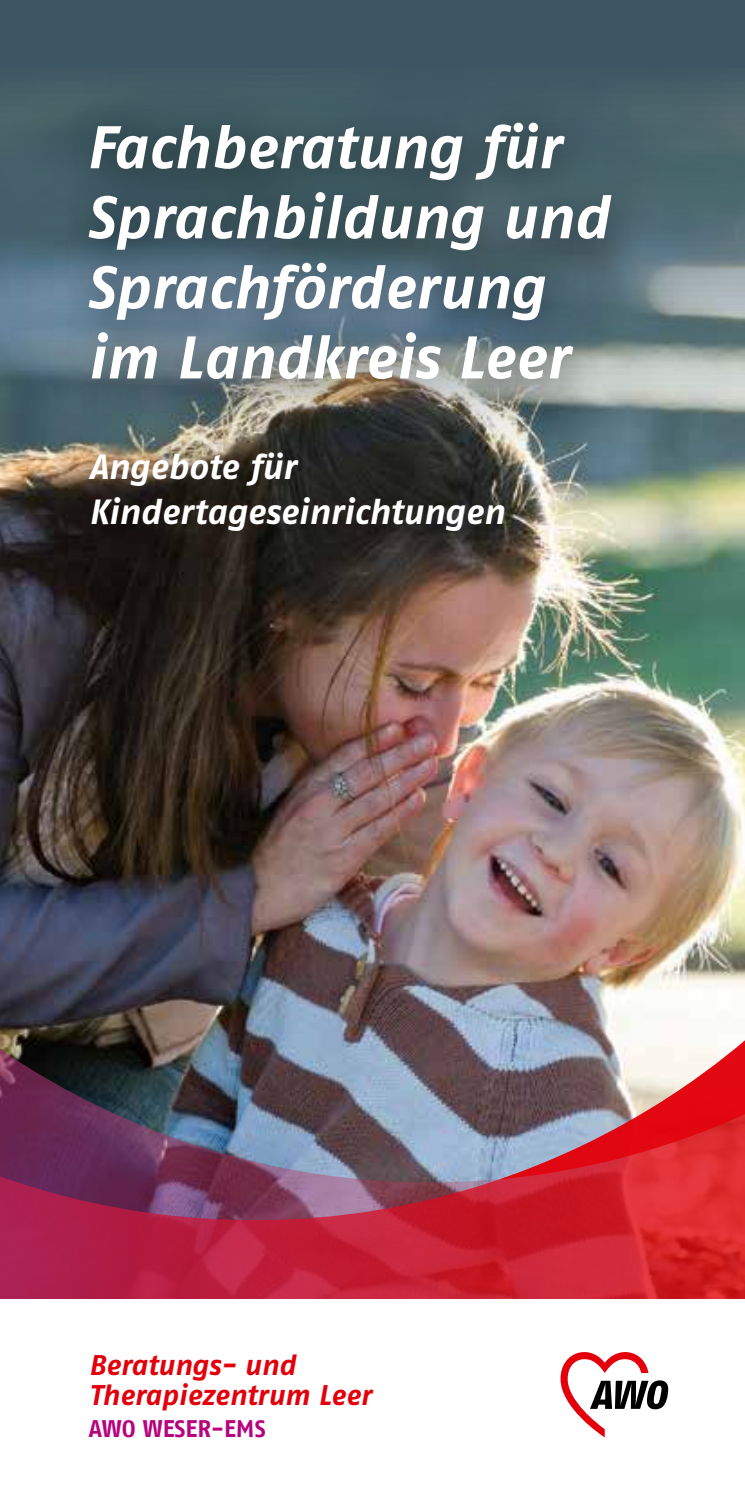
<style>
.page{position:relative;width:745px;height:1489px;background:#fff}
.page>*{position:absolute;margin:0;border:0;box-sizing:border-box;transform-origin:0 0}
.t1{font:italic 700 60px/70px "Fago Pro";letter-spacing:-.005em;color:#fff}
.t2{font:italic 700 35px/45px "Fago Pro";letter-spacing:-.005em;color:#fff}
.t3{font:italic 700 28.5px/30px "Fago Pro";letter-spacing:-.005em;color:#e3000b}
.t4{font:700 24px "AWO Fago Office";color:#b7037f}
</style>
<div class="page">
<div style="left:0;top:0;width:744px;height:1298px;background:#3c5663"></div>
<img style="left:0;top:82px;width:744px;height:889px">
<img style="left:0;top:971px;width:744px;height:327px">
<svg style="left:499px;top:1020px;width:245px;height:159px;background:#be747c"></svg>
<svg style="left:560px;top:1352px;width:107px;height:85px"></svg>
<div style="left:58px;top:90px;width:594px;height:332px;background:#000;opacity:.5"></div>
<div style="left:59px;top:420px;width:487px;height:152px;background:#000;opacity:.5"></div>
<p class="t1" style="left:86px;top:112px;width:524px">Fachberatung für<br>Sprachbildung und<br>Sprachförderung im Landkreis Leer</p>
<p class="t2" style="left:89px;top:444px;width:417px">Angebote für<br>Kindertageseinrichtungen</p>
<p class="t3" style="left:89px;top:1349px;width:284px">Beratungs- und<br>Therapiezentrum Leer</p>
<p class="t4" style="left:89px;top:1414px;width:178px">AWO WESER-EMS</p>
</div>
